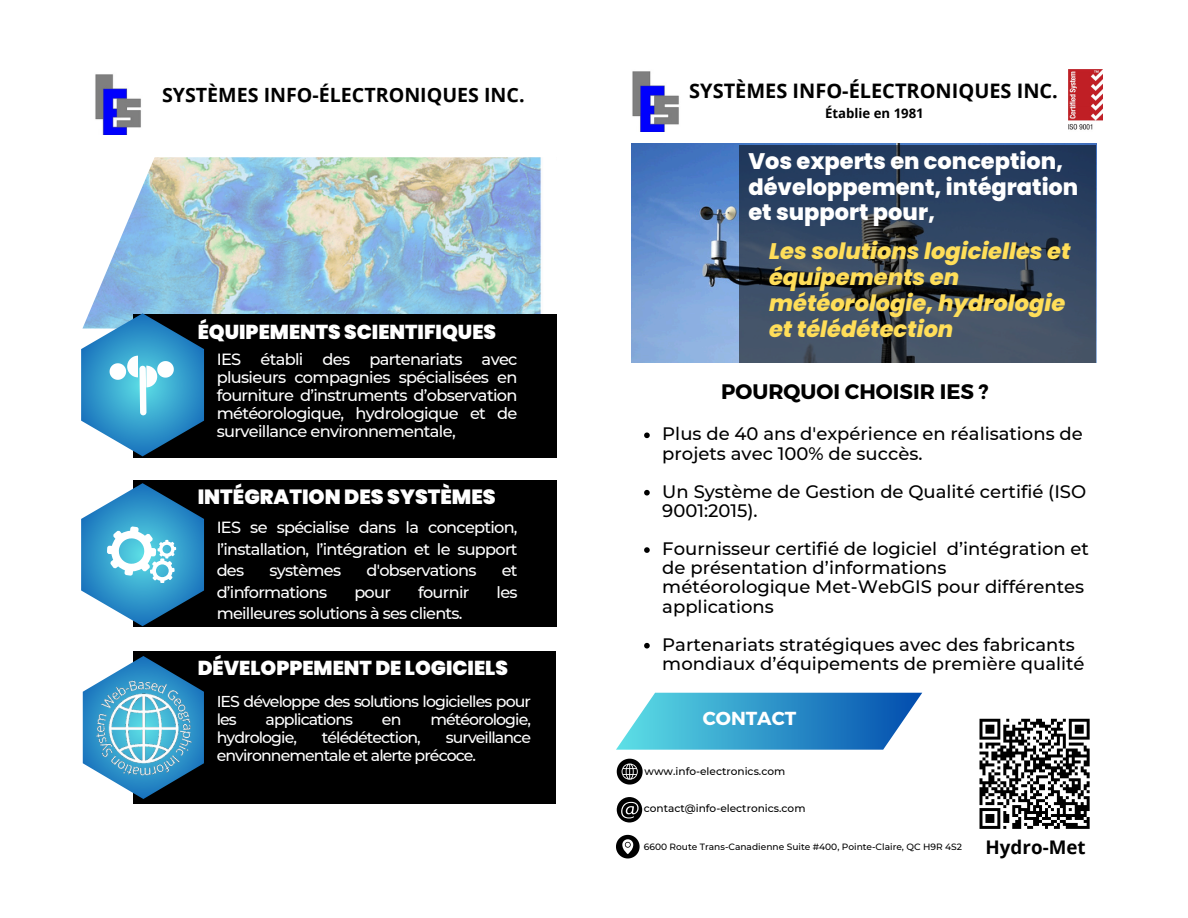
<style>
.page{position:relative;width:1188px;height:918px;background:#fff}
.page>*{position:absolute;margin:0;border:0;box-sizing:border-box;transform-origin:0 0}
.t1{font:italic 800 22.5px/25.8px "Poppins";color:#ffde59}
.t2{font:800 22.5px/25.8px "Poppins";color:#fff}
.t3{font:700 21px "Montserrat";color:#000}
.t4{font:900 20.55px "Poppins";color:#fff}
.t5{font:900 20.1px "Poppins";color:#fff}
.t6{font:700 19.95px "Open Sans";color:#000}
.t7{font:700 19.65px "Open Sans";color:#000}
.t8{font:700 18.75px "Open Sans";color:#000}
.t9{font:700 18.75px "Montserrat";color:#fff}
.t10{font:500 18px/19.2px "Montserrat";color:#000}
.t11{font:500 16.2px/18px "Montserrat";letter-spacing:-.045em;color:#fff;text-align:justify}
.t12{font:500 15.75px/17.9px "Montserrat";letter-spacing:-.06em;color:#fff}
.t13{font:700 13.2px "Open Sans";color:#000}
.t14{font:500 10.5px "Montserrat";color:#000}
.t15{font:500 9.15px "Montserrat";color:#000}
</style>
<div class="page">
<img style="left:95px;top:74px;width:46px;height:60px">
<img style="left:89px;top:157px;width:452px;height:157px">
<div style="left:133px;top:314px;width:423px;height:143px;background:#000"></div>
<div style="left:133px;top:480px;width:423px;height:146px;background:#000"></div>
<div style="left:133px;top:651px;width:423px;height:153px;background:#000"></div>
<img style="left:632px;top:144px;width:464px;height:218px">
<svg style="left:739px;top:145px;width:357px;height:217px;background:#31435b"></svg>
<img style="left:1069px;top:70px;width:34px;height:60px">
<svg style="left:616px;top:693px;width:306px;height:57px;background:#4aa3d0"></svg>
<svg style="left:644px;top:433px;width:6px;height:5px"></svg>
<svg style="left:644px;top:490px;width:6px;height:6px"></svg>
<svg style="left:644px;top:547px;width:6px;height:6px"></svg>
<svg style="left:644px;top:643px;width:6px;height:6px"></svg>
<img style="left:632px;top:71px;width:47px;height:61px">
<svg style="left:617px;top:759px;width:26px;height:26px"></svg>
<svg style="left:617px;top:797px;width:25px;height:26px"></svg>
<svg style="left:616px;top:835px;width:24px;height:23px"></svg>
<svg style="left:81px;top:483px;width:123px;height:143px"></svg>
<svg style="left:81px;top:313px;width:123px;height:143px"></svg>
<svg style="left:120px;top:656px;width:84px;height:143px"></svg>
<img style="left:83px;top:669px;width:116px;height:116px">
<svg style="left:979px;top:718px;width:111px;height:111px"></svg>
<h3 class="t7" style="left:162px;top:81px;width:364px">SYSTÈMES INFO-ÉLECTRONIQUES INC.</h3>
<p class="t5" style="left:198px;top:318px;width:300px">ÉQUIPEMENTS SCIENTIFIQUES</p>
<p class="t11" style="left:217px;top:351px;width:302px">IES établi des partenariats avec plusieurs compagnies spécialisées en fourniture d’instruments d’observation météorologique, hydrologique et de surveillance environnementale,</p>
<p class="t4" style="left:198px;top:483px;width:300px">INTÉGRATION DES SYSTÈMES</p>
<h3 class="t11" style="left:217px;top:517px;width:302px;line-height:21.5px">IES se spécialise dans la conception, l’installation, l’intégration et le support des</h3>
<h3 class="t11" style="left:270px;top:561px;width:73px">systèmes</h3>
<h3 class="t11" style="left:367px;top:561px;width:111px">d'observations</h3>
<h3 class="t11" style="left:502px;top:561px;width:17px">et</h3>
<h3 class="t11" style="left:217px;top:583px;width:112px">d’informations</h3>
<h3 class="t11" style="left:354px;top:583px;width:38px">pour</h3>
<h3 class="t11" style="left:418px;top:583px;width:53px">fournir</h3>
<h3 class="t11" style="left:497px;top:583px;width:23px">les</h3>
<h3 class="t11" style="left:217px;top:604px;width:247px">meilleures solutions à ses clients.</h3>
<p class="t5" style="left:198px;top:654px;width:312px">DÉVELOPPEMENT DE LOGICIELS</p>
<h6 class="t12" style="left:217px;top:693px;width:316px">IES développe des solutions logicielles pour les</h6>
<h6 class="t12" style="left:266px;top:711px;width:89px">applications</h6>
<h6 class="t12" style="left:382px;top:711px;width:21px">en</h6>
<h6 class="t12" style="left:430px;top:711px;width:102px">météorologie,</h6>
<h6 class="t12" style="left:217px;top:729px;width:82px">hydrologie,</h6>
<h6 class="t12" style="left:322px;top:729px;width:100px">télédétection,</h6>
<h6 class="t12" style="left:217px;top:729px;width:316px;text-indent:229px">surveillance environnementale et alerte précoce.</h6>
<h3 class="t6" style="left:689px;top:76px;width:370px">SYSTÈMES INFO-ÉLECTRONIQUES INC.</h3>
<p class="t13" style="left:825px;top:104px;width:100px">Établie en 1981</p>
<p class="t2" style="left:748px;top:148px;width:331px">Vos experts en conception, développement, intégration et support pour,</p>
<h2 class="t1" style="left:769px;top:239px;width:303px">Les solutions logicielles et équipements en météorologie, hydrologie et télédétection</h2>
<h6 class="t3" style="left:721px;top:378px;width:269px">POURQUOI CHOISIR IES ?</h6>
<p class="t10" style="left:662px;top:424px;width:422px">Plus de 40 ans d'expérience en réalisations de projets avec 100% de succès.</p>
<h3 class="t10" style="left:662px;top:482px;width:425px">Un Système de Gestion de Qualité certifié (ISO<br>9001:2015).</h3>
<h6 class="t10" style="left:662px;top:539px;width:428px">Fournisseur certifié de logiciel d’intégration et de présentation d’informations météorologique Met-WebGIS pour différentes applications</h6>
<p class="t10" style="left:662px;top:635px;width:424px">Partenariats stratégiques avec des fabricants mondiaux d’équipements de première qualité</p>
<p class="t9" style="left:703px;top:706px;width:95px">CONTACT</p>
<h1 class="t14" style="left:645px;top:765px;width:142px">www.info-electronics.com</h1>
<p class="t14" style="left:644px;top:802px;width:163px">contact@info-electronics.com</p>
<p class="t15" style="left:644px;top:841px;width:320px">6600 Route Trans-Canadienne Suite #400, Pointe-Claire, QC H9R 4S2</p>
<p class="t8" style="left:986px;top:834px;width:102px">Hydro-Met</p>
</div>
